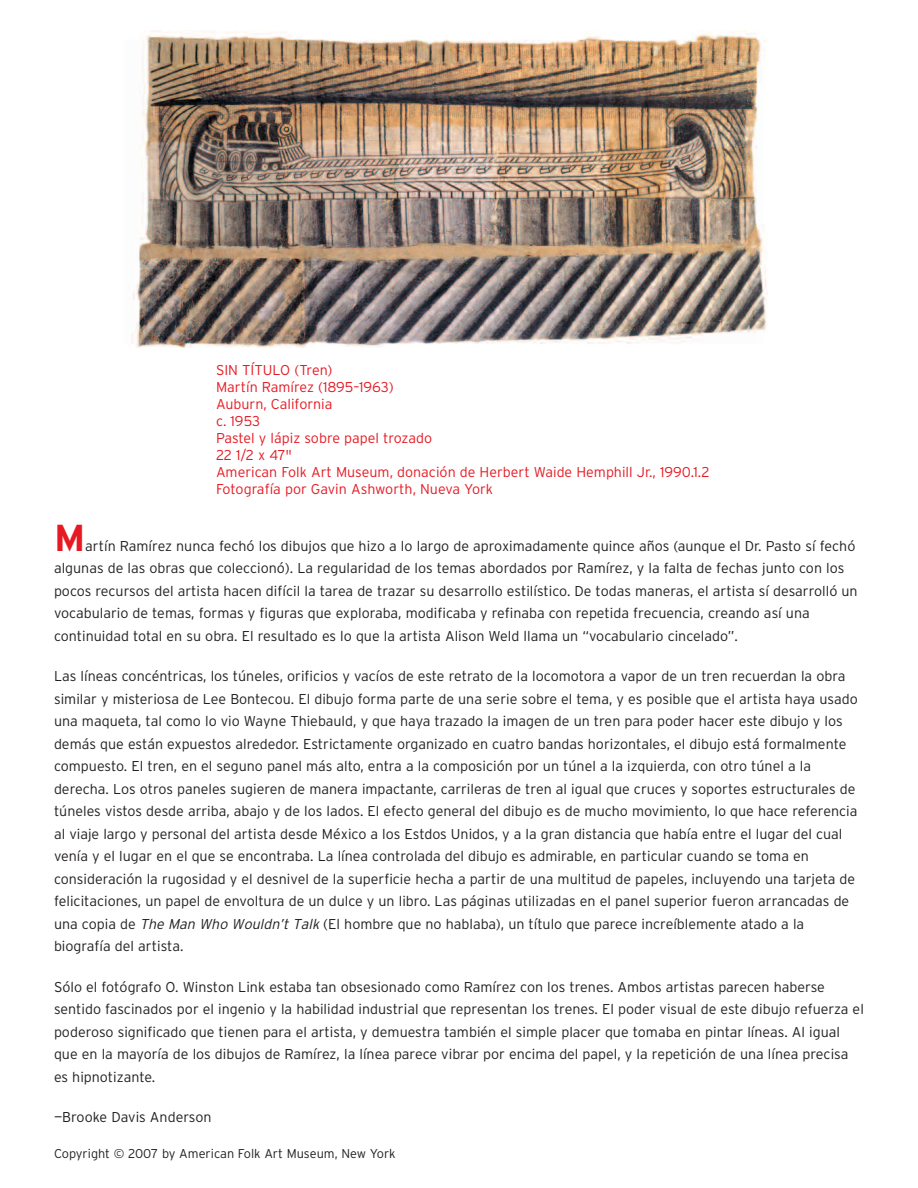
<style>
.page{position:relative;width:918px;height:1188px;background:#fff}
.page>*{position:absolute;margin:0;border:0;box-sizing:border-box;transform-origin:0 0}
.t1{font:700 37.5px "Interstate";color:#e51a23}
.t2{font:300 14.25px/22.5px "Interstate";color:#231f20}
.t3{font:300 14.25px/17.1px "Interstate";color:#e51a23}
.t4{font:300 12.75px "Interstate";color:#231f20}
.s1{font-style:italic}
</style>
<div class="page">
<img style="left:132px;top:30px;width:636px;height:318px">
<p class="t3" style="left:216px;top:361px;width:495px">SIN TÍTULO (Tren)<br>Martín Ramírez (1895–1963)<br>Auburn, California<br>c. 1953<br>Pastel y lápiz sobre papel trozado<br>22 1/2 x 47"<br>American Folk Art Museum, donación de Herbert Waide Hemphill Jr., 1990.1.2<br>Fotografía por Gavin Ashworth, Nueva York</p>
<h1 class="t1" style="left:54px;top:516px;width:33px">M</h1>
<p class="t2" style="left:54px;top:535px;width:805px;text-indent:31px">artín Ramírez nunca fechó los dibujos que hizo a lo largo de aproximadamente quince años (aunque el Dr. Pasto sí fechó algunas de las obras que coleccionó). La regularidad de los temas abordados por Ramírez, y la falta de fechas junto con los pocos recursos del artista hacen difícil la tarea de trazar su desarrollo estilístico. De todas maneras, el artista sí desarrolló un vocabulario de temas, formas y figuras que exploraba, modificaba y refinaba con repetida frecuencia, creando así una continuidad total en su obra. El resultado es lo que la artista Alison Weld llama un “vocabulario cincelado”.</p>
<p class="t2" style="left:54px;top:665px;width:805px">Las líneas concéntricas, los túneles, orificios y vacíos de este retrato de la locomotora a vapor de un tren recuerdan la obra similar y misteriosa de Lee Bontecou. El dibujo forma parte de una serie sobre el tema, y es posible que el artista haya usado una maqueta, tal como lo vio Wayne Thiebauld, y que haya trazado la imagen de un tren para poder hacer este dibujo y los demás que están expuestos alrededor. Estrictamente organizado en cuatro bandas horizontales, el dibujo está formalmente compuesto. El tren, en el seguno panel más alto, entra a la composición por un túnel a la izquierda, con otro túnel a la derecha. Los otros paneles sugieren de manera impactante, carrileras de tren al igual que cruces y soportes estructurales de túneles vistos desde arriba, abajo y de los lados. El efecto general del dibujo es de mucho movimiento, lo que hace referencia al viaje largo y personal del artista desde México a los Estdos Unidos, y a la gran distancia que había entre el lugar del cual venía y el lugar en el que se encontraba. La línea controlada del dibujo es admirable, en particular cuando se toma en consideración la rugosidad y el desnivel de la superficie hecha a partir de una multitud de papeles, incluyendo una tarjeta de felicitaciones, un papel de envoltura de un dulce y un libro. Las páginas utilizadas en el panel superior fueron arrancadas de una copia de <span class="s1">The Man Who Wouldn’t Talk</span> (El hombre que no hablaba), un título que parece increíblemente atado a la biografía del artista.</p>
<p class="t2" style="left:54px;top:976px;width:811px">Sólo el fotógrafo O. Winston Link estaba tan obsesionado como Ramírez con los trenes. Ambos artistas parecen haberse sentido fascinados por el ingenio y la habilidad industrial que representan los trenes. El poder visual de este dibujo refuerza el poderoso significado que tienen para el artista, y demuestra también el simple placer que tomaba en pintar líneas. Al igual que en la mayoría de los dibujos de Ramírez, la línea parece vibrar por encima del papel, y la repetición de una línea precisa es hipnotizante.</p>
<p class="t2" style="left:54px;top:1106px;width:159px">—Brooke Davis Anderson</p>
<p class="t4" style="left:54px;top:1147px;width:343px">Copyright © 2007 by American Folk Art Museum, New York</p>
</div>
